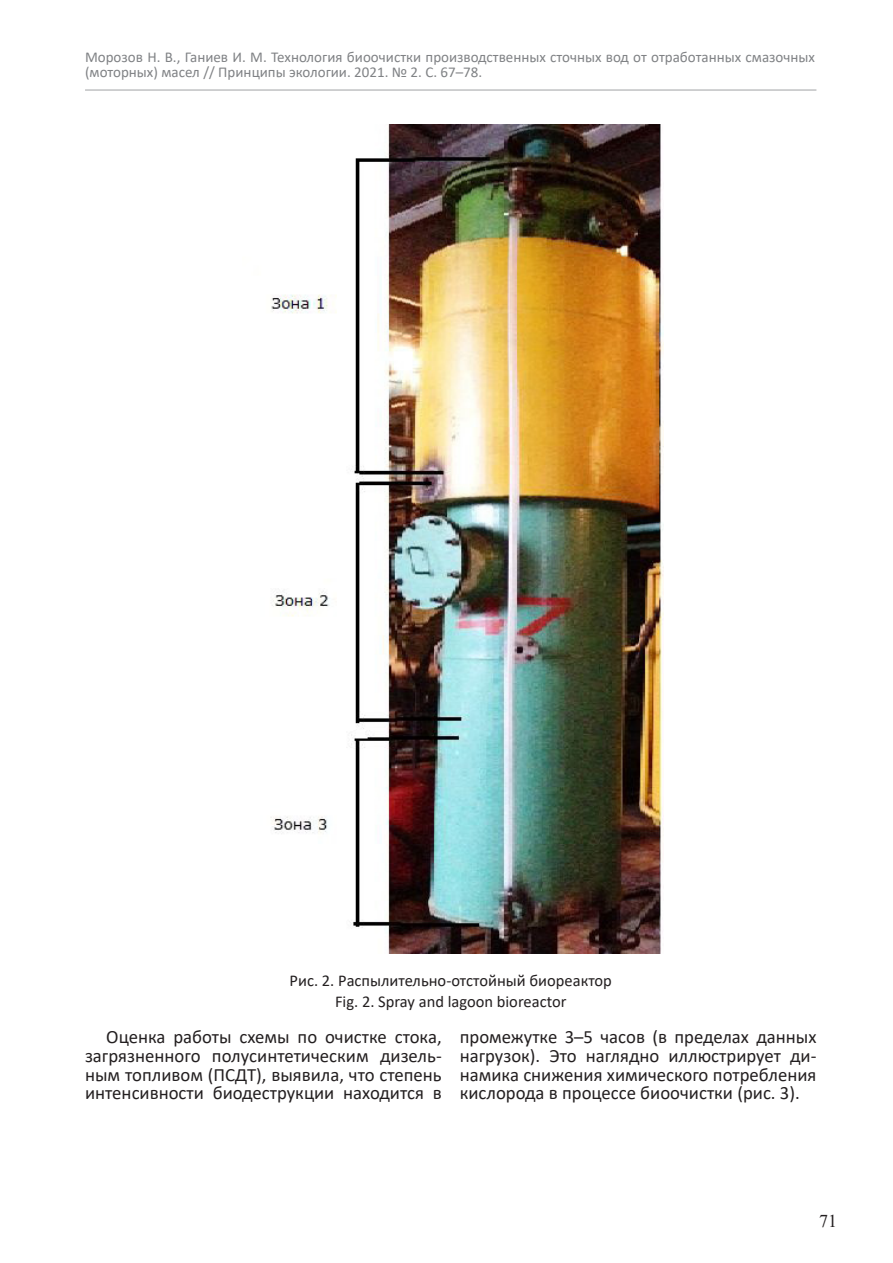
<style>
.page{position:relative;width:893px;height:1263px;background:#fff}
.page>*{position:absolute;margin:0;border:0;box-sizing:border-box;transform-origin:0 0}
.Normal__Web{font:18.75px/18.8px "Calibri";color:#231f20;text-align:justify}
.t1{font:18px "Times New Roman";color:#231f20}
.justifycenter{font:16.5px "Calibri";color:#231f20}
.t2{font:15px/15px "Calibri";color:#808285}
</style>
<div class="page">
<hr style="left:85px;top:89px;width:731px;height:2px;background:#808285">
<img style="left:270px;top:124px;width:393px;height:829px">
<p class="t2" style="left:85px;top:49px;width:731px">Морозов Н. В., Ганиев И. М. Технология биоочистки производственных сточных вод от отработанных смазочных (моторных) масел // Принципы экологии. 2021. № 2. С. 67–78.</p>
<p class="justifycenter" style="left:290px;top:969px;width:324px">Рис. 2. Распылительно-отстойный биореактор</p>
<p class="justifycenter" style="left:335px;top:990px;width:233px">Fig. 2. Spray and lagoon bioreactor</p>
<p class="Normal__Web" style="left:85px;top:1027px;width:358px;text-indent:21px">Оценка работы схемы по очистке стока, загрязненного полусинтетическим дизель&shy;ным топливом (ПСДТ), выявила, что степень интенсивности биодеструкции находится в</p>
<p class="Normal__Web" style="left:460px;top:1027px;width:358px">промежутке 3–5 часов (в пределах данных нагрузок). Это наглядно иллюстрирует ди&shy;намика снижения химического потребления кислорода в процессе биоочистки (рис. 3).</p>
<p class="t1" style="left:819px;top:1208px;width:19px">71</p>
</div>
